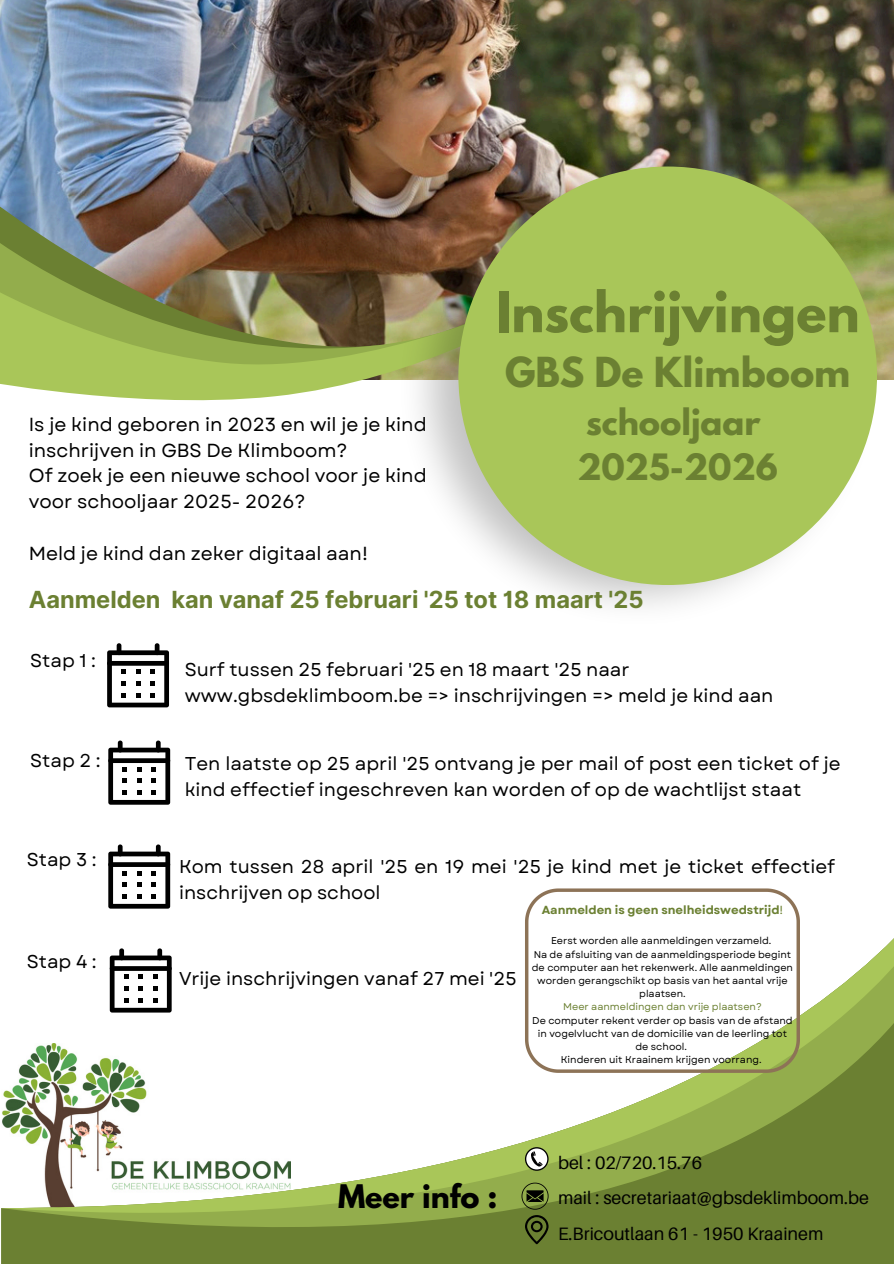
<style>
.page{position:relative;width:894px;height:1264px;background:#fff}
.page>*{position:absolute;margin:0;border:0;box-sizing:border-box;transform-origin:0 0}
.t1{font:700 50.1px "League Spartan";color:#6b8032}
.t2{font:700 36.6px "League Spartan";color:#6b8032}
.t3{font:700 32.1px/45px "League Spartan";color:#6b8032}
.t4{font:700 28.8px "League Spartan";color:#000}
.t5{font:700 23.55px "Inter";color:#6b8032}
.t6{font:18.9px/25.8px "Garet";color:#000}
.t7{font:18.6px/25.8px "Garet";color:#000}
.t8{font:18px "Aileron";color:#000}
.t9{font:700 11.7px "Garet";color:#6b8032}
.t10{font:9.75px/13.2px "Garet";color:#000;text-align:center}
.t11{font:9.75px "Garet";color:#6b8032}
.s1{font-weight:400}
</style>
<div class="page">
<img style="left:0;top:0;width:893px;height:379px">
<img style="left:0;top:166px;width:380px;height:37px">
<svg style="left:0;top:203px;width:398px;height:60px;background:#6b5b49"></svg>
<svg style="left:0;top:263px;width:398px;height:138px;background:#959f57"></svg>
<svg style="left:1px;top:853px;width:892px;height:410px"></svg>
<img style="left:398px;top:149px;width:477px;height:458px">
<div style="left:458px;top:166px;width:418px;height:419px;background:#a9c659;border-radius:50%"></div>
<svg style="left:107px;top:643px;width:62px;height:64px"></svg>
<svg style="left:108px;top:740px;width:62px;height:64px"></svg>
<svg style="left:108px;top:844px;width:62px;height:64px"></svg>
<svg style="left:110px;top:948px;width:62px;height:64px"></svg>
<svg style="left:525px;top:1147px;width:23px;height:23px"></svg>
<div style="left:526px;top:1148px;width:21px;height:21px;background:#fff;border-radius:50%"></div>
<svg style="left:531px;top:1151px;width:11px;height:15px"></svg>
<svg style="left:521px;top:1182px;width:27px;height:62px;background:#57682a"></svg>
<svg style="left:525px;top:888px;width:274px;height:184px"></svg>
<h4 class="t6" style="left:29px;top:411px;width:399px">Is je kind geboren in 2023 en wil je je kind inschrijven in GBS De Klimboom?<br>Of zoek je een nieuwe school voor je kind voor schooljaar 2025- 2026?</h4>
<p class="t6" style="left:29px;top:540px;width:340px">Meld je kind dan zeker digitaal aan!</p>
<h4 class="t1" style="left:495px;top:287px;width:365px">Inschrijvingen</h4>
<h4 class="t2" style="left:505px;top:354px;width:347px">GBS De Klimboom</h4>
<h4 class="t3" style="left:577px;top:403px;width:202px">schooljaar<br>2025-2026</h4>
<h4 class="t5" style="left:29px;top:585px;width:616px">Aanmelden kan vanaf 25 februari '25 tot 18 maart '25</h4>
<p class="t7" style="left:30px;top:647px;width:67px">Stap 1 :</p>
<h4 class="t7" style="left:185px;top:656px;width:590px">Surf tussen 25 februari '25 en 18 maart '25 naar www.gbsdeklimboom.be =&gt; inschrijvingen =&gt; meld je kind aan</h4>
<p class="t7" style="left:30px;top:747px;width:72px">Stap 2 :</p>
<h1 class="t7" style="left:27px;top:846px;width:71px">Stap 3 :</h1>
<h4 class="t7" style="left:27px;top:948px;width:71px">Stap 4 :</h4>
<p class="t7" style="left:185px;top:751px;width:657px">Ten laatste op 25 april '25 ontvang je per mail of post een ticket of je kind effectief ingeschreven kan worden of op de wachtlijst staat</p>
<p class="t7" style="left:179px;top:853px;width:657px">Kom tussen 28 april '25 en 19 mei '25 je kind met je ticket effectief inschrijven op school</p>
<p class="t9" style="left:541px;top:901px;width:243px">Aanmelden is geen snelheidswedstrijd<span class="s1">!</span></p>
<p class="t10" style="left:551px;top:934px;width:222px">Eerst worden alle aanmeldingen verzameld.</p>
<p class="t10" style="left:531px;top:947px;width:263px">Na de afsluiting van de aanmeldingsperiode begint de computer aan het rekenwerk. Alle aanmeldingen worden gerangschikt op basis van het aantal vrije plaatsen.</p>
<p class="t11" style="left:563px;top:1000px;width:200px">Meer aanmeldingen dan vrije plaatsen?</p>
<p class="t10" style="left:532px;top:1013px;width:262px">De computer rekent verder op basis van de afstand in vogelvlucht van de domicilie van de leerling tot de school.</p>
<p class="t10" style="left:560px;top:1053px;width:202px">Kinderen uit Kraainem krijgen voorrang.</p>
<h4 class="t7" style="left:179px;top:965px;width:339px">Vrije inschrijvingen vanaf 27 mei '25</h4>
<h4 class="t8" style="left:558px;top:1151px;width:145px">bel : 02/720.15.76</h4>
<h4 class="t4" style="left:338px;top:1181px;width:161px">Meer info :</h4>
<p class="t8" style="left:558px;top:1186px;width:312px">mail : secretariaat@gbsdeklimboom.be</p>
<p class="t8" style="left:558px;top:1221px;width:267px">E.Bricoutlaan 61 - 1950 Kraainem</p>
</div>
